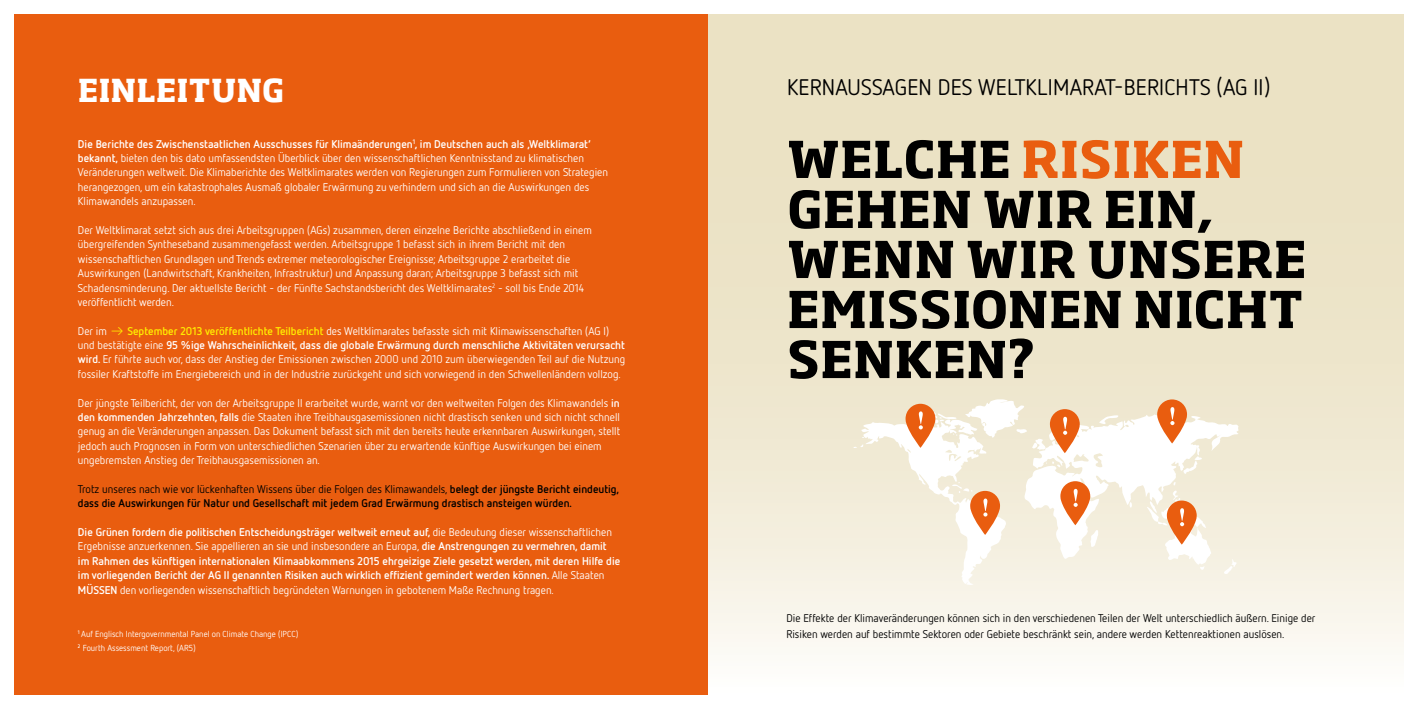
<style>
.page{position:relative;width:1418px;height:709px;background:#fff}
.page>*{position:absolute;margin:0;border:0;box-sizing:border-box;transform-origin:0 0}
.t1{font:700 50px "Soho Std";color:#000}
.t2{font:700 50px "Soho Std";color:#e95d0f}
.t3{font:700 31.25px "Soho Std";color:#fff}
.t4{font:22.5px "Netto OT";color:#000}
.t5{font:11.25px/14.4px "Netto OT";color:#fff}
.t6{font:700 11.25px/14.4px "Netto OT";color:#fff}
.t7{font:11.25px/16.2px "Netto OT";color:#000}
.t8{font:700 11.25px/14.4px "Netto OT";color:#000}
.t9{font:8.75px "Netto OT";color:#fff}
.s1{font-weight:700}
.s2{color:#ffed00}
.s3{font-weight:700;color:#ffed00}
.s4{font-weight:400}
</style>
<div class="page">
<div style="left:14px;top:14px;width:695px;height:680px;background:#e95d0f"></div>
<svg style="left:709px;top:14px;width:694px;height:639px;background:#eee6ce"></svg>
<svg style="left:853px;top:399px;width:385px;height:188px"></svg>
<h2 class="t3" style="left:78px;top:70px;width:42px">EINLEITUNG</h2>
<p class="t5" style="left:78px;top:136px;width:531px"><span class="s1">Die Berichte des Zwischenstaatlichen Ausschusses für Klimaänderungen</span><sup>1</sup><span class="s1">, im Deutschen auch als ‚Weltklimarat‘ bekannt,</span> bieten den bis dato umfassendsten Überblick über den wissenschaftlichen Kenntnisstand zu klimatischen Veränderungen weltweit. Die Klimaberichte des Weltklimarates werden von Regierungen zum Formulieren von Strategien herangezogen, um ein katastrophales Ausmaß globaler Erwärmung zu verhindern und sich an die Auswirkungen des Klimawandels anzupassen.</p>
<p class="t5" style="left:78px;top:223px;width:515px">Der Weltklimarat setzt sich aus drei Arbeitsgruppen (AGs) zusammen, deren einzelne Berichte abschließend in einem übergreifenden Syntheseband zusammengefasst werden. Arbeitsgruppe 1 befasst sich in ihrem Bericht mit den wissenschaftlichen Grundlagen und Trends extremer meteorologischer Ereignisse; Arbeitsgruppe 2 erarbeitet die Auswirkungen (Landwirtschaft, Krankheiten, Infrastruktur) und Anpassung daran; Arbeitsgruppe 3 befasst sich mit Schadensminderung. Der aktuellste Bericht - der Fünfte Sachstandsbericht des Weltklimarates<sup>2</sup> - soll bis Ende 2014 veröffentlicht werden.</p>
<p class="t5" style="left:78px;top:323px;width:549px">Der im <span class="s2">→</span> <span class="s3">September 2013 veröffentlichte Teilbericht</span> des Weltklimarates befasste sich mit Klimawissenschaften (AG I) und bestätigte eine <span class="s1">95 %ige Wahrscheinlichkeit, dass die globale Erwärmung durch menschliche Aktivitäten verursacht wird.</span> Er führte auch vor, dass der Anstieg der Emissionen zwischen 2000 und 2010 zum überwiegenden Teil auf die Nutzung fossiler Kraftstoffe im Energiebereich und in der Industrie zurückgeht und sich vorwiegend in den Schwellenländern vollzog.</p>
<p class="t5" style="left:78px;top:395px;width:544px">Der jüngste Teilbericht, der von der Arbeitsgruppe II erarbeitet wurde, warnt vor den weltweiten Folgen des Klimawandels <span class="s1">in den kommenden Jahrzehnten, falls</span> die Staaten ihre Treibhausgasemissionen nicht drastisch senken und sich nicht schnell genug an die Veränderungen anpassen. Das Dokument befasst sich mit den bereits heute erkennbaren Auswirkungen, stellt jedoch auch Prognosen in Form von unterschiedlichen Szenarien über zu erwartende künftige Auswirkungen bei einem ungebremsten Anstieg der Treibhausgasemissionen an.</p>
<p class="t8" style="left:78px;top:481px;width:542px"><span class="s4">Trotz unseres nach wie vor lückenhaften Wissens über die Folgen des Klimawandels,</span> belegt der jüngste Bericht eindeutig, dass die Auswirkungen für Natur und Gesellschaft mit jedem Grad Erwärmung drastisch ansteigen würden.</p>
<p class="t6" style="left:78px;top:524px;width:544px">Die Grünen fordern die politischen Entscheidungsträger weltweit erneut auf, <span class="s4">die Bedeutung dieser wissenschaftlichen Ergebnisse anzuerkennen. Sie appellieren an sie und insbesondere an Europa,</span> die Anstrengungen zu vermehren, damit im Rahmen des künftigen internationalen Klimaabkommens 2015 ehrgeizige Ziele gesetzt werden, mit deren Hilfe die im vorliegenden Bericht der AG II genannten Risiken auch wirklich effizient gemindert werden können. <span class="s4">Alle Staaten </span>MÜSSEN <span class="s4">den vorliegenden wissenschaftlich begründeten Warnungen in gebotenem Maße Rechnung tragen.</span></p>
<p class="t9" style="left:78px;top:628px;width:208px"><sup>1</sup> Auf Englisch Intergovernmental Panel on Climate Change (IPCC</p>
<p class="t9" style="left:296px;top:628px;width:4px">)</p>
<p class="t9" style="left:78px;top:642px;width:119px"><sup>2</sup> Fourth Assessment Report, (AR5)</p>
<h3 class="t4" style="left:787px;top:74px;width:13px">KERNAUSSAGEN</h3>
<h3 class="t4" style="left:937px;top:74px;width:12px">DES</h3>
<h3 class="t4" style="left:978px;top:74px;width:30px">WELTKLIMARAT</h3>
<h3 class="t4" style="left:1114px;top:74px;width:33px">-BERICHTS</h3>
<h3 class="t4" style="left:1216px;top:74px;width:55px">(AG II)</h3>
<h1 class="t1" style="left:787px;top:127px;width:88px">WELCHE</h1>
<h1 class="t2" style="left:1021px;top:127px;width:70px">RISIKEN</h1>
<h1 class="t1" style="left:787px;top:177px;width:37px">GEHEN</h1>
<h1 class="t1" style="left:982px;top:177px;width:37px">WIR</h1>
<h1 class="t1" style="left:1103px;top:177px;width:31px">EIN</h1>
<h1 class="t1" style="left:1196px;top:177px;width:19px">,</h1>
<h1 class="t1" style="left:787px;top:227px;width:42px">WENN</h1>
<h1 class="t1" style="left:966px;top:227px;width:37px">WIR</h1>
<h1 class="t1" style="left:1087px;top:227px;width:37px">UNSERE</h1>
<h1 class="t1" style="left:787px;top:277px;width:64px">EMISSI</h1>
<h1 class="t1" style="left:971px;top:277px;width:75px">ONEN</h1>
<h1 class="t1" style="left:1133px;top:277px;width:35px">NICHT</h1>
<h1 class="t1" style="left:787px;top:327px;width:37px">SENKEN</h1>
<h1 class="t1" style="left:1007px;top:327px;width:30px">?</h1>
<p class="t7" style="left:786px;top:609px;width:530px">Die Effekte der Klimaveränderungen können sich in den verschiedenen Teilen der Welt unterschiedlich äußern. Einige der<br>Risiken werden auf bestimmte Sektoren oder Gebiete beschränkt sein, andere werden Kettenreaktionen auslösen.</p>
</div>
